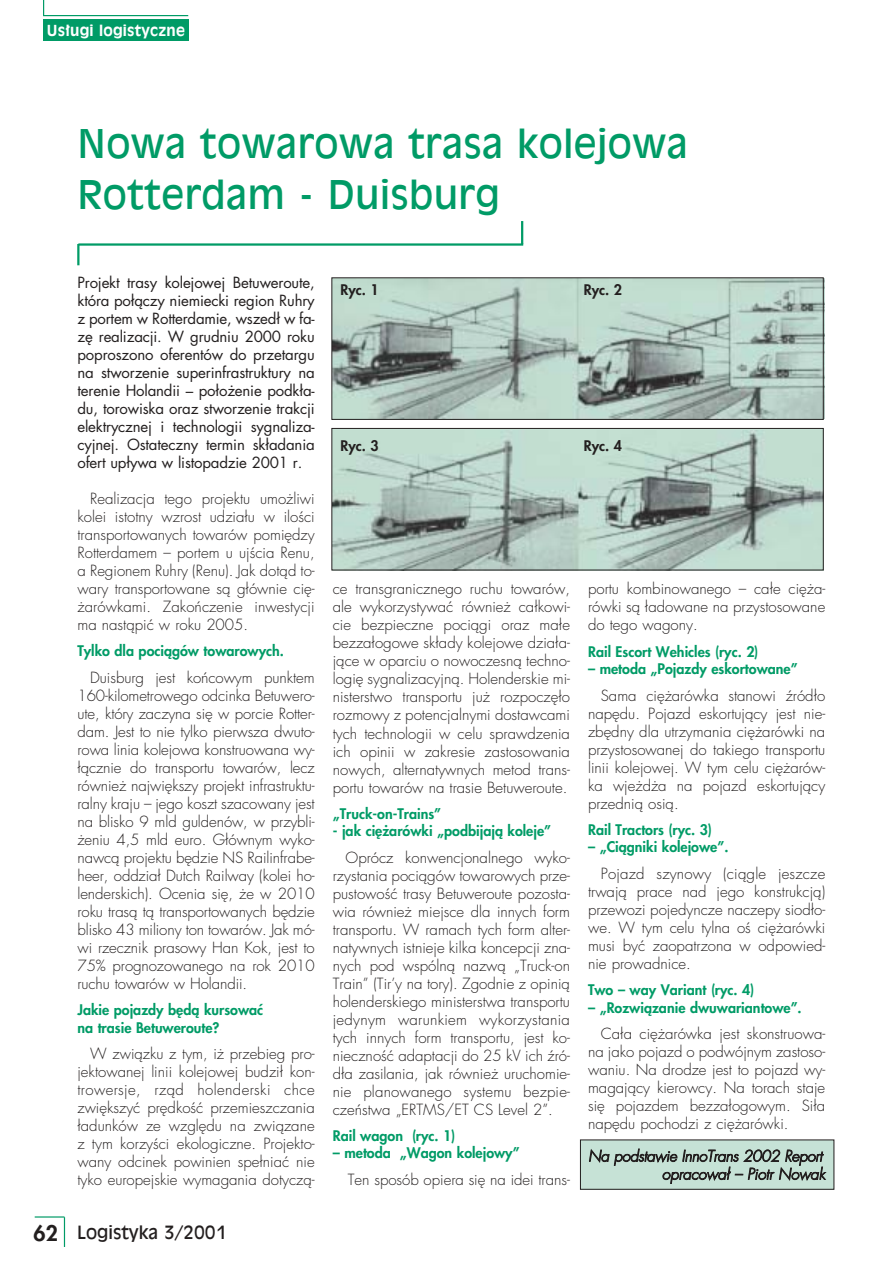
<style>
.page{position:relative;width:893px;height:1262px;background:#fff}
.page>*{position:absolute;margin:0;border:0;box-sizing:border-box;transform-origin:0 0}
.t1{font:39px/51px "Incised 901 PL";letter-spacing:.01em;color:#009b66}
.t2{font:18px "Incised 901 PL";color:#231f1f}
.t3{font:300 15px/18px "Pfutura";color:#231f1f;text-align:justify}
.t4{font:15px/18px "Pfutura";letter-spacing:-.01em;color:#231f1f;text-align:justify}
.t5{font:italic 300 15px/18px "Pfutura";letter-spacing:-.015em;color:#231f1f;text-align:right}
.t6{font:700 15px "Incised 901 PL";letter-spacing:.01em;color:#fff}
.t7{font:800 14.25px/17.1px "Pfutura";color:#009b66}
.t8{font:800 14.25px "Pfutura";color:#231f1f}
.s1{font-family:"Pfutura";font-weight:800;font-size:21px}
</style>
<div class="page">
<div style="left:580px;top:1139px;width:253px;height:50px;background:#c6e2d6"></div>
<svg style="left:43px;top:0;width:1px;height:15px"></svg>
<svg style="left:35px;top:1216px;width:30px;height:30px"></svg>
<hr style="left:43px;top:15px;width:145px;height:1px;background:#009b66">
<div style="left:43px;top:20px;width:145px;height:21px;background:#009b66"></div>
<hr style="left:77px;top:244px;width:2px;height:21px;background:#009b66">
<hr style="left:521px;top:221px;width:2px;height:23px;background:#009b66">
<hr style="left:78px;top:243px;width:445px;height:3px;background:#009b66">
<img style="left:333px;top:278px;width:491px;height:141px">
<div style="left:331px;top:277px;width:492px;height:143px;border:1px solid #231f1f"></div>
<img style="left:333px;top:430px;width:488px;height:138px">
<div style="left:331px;top:428px;width:492px;height:142px;border:1px solid #231f1f"></div>
<p class="t6" style="left:47px;top:25px;width:139px">Us∏ugi logistyczne</p>
<h1 class="t1" style="left:77px;top:123px;width:612px">Nowa towarowa trasa kolejowa<br>Rotterdam - Duisburg</h1>
<p class="t4" style="left:77px;top:274px;width:239px">Projekt trasy kolejowej Betuweroute, która po∏àczy niemiecki region Ruhry z portem w Rotterdamie, wszed∏ w fa&shy;z´ realizacji. W grudniu 2000 roku poproszono oferentów do przetargu na stworzenie superinfrastruktury na terenie Holandii – po∏o˝enie podk∏a&shy;du, torowiska oraz stworzenie trakcji elektrycznej i technologii sygnaliza&shy;cyjnej. Ostateczny termin sk∏adania ofert up∏ywa w listopadzie 2001 r.</p>
<p class="t3" style="left:77px;top:491px;width:239px;text-indent:13px">Realizacja tego projektu umo˝liwi kolei istotny wzrost udzia∏u w iloÊci transportowanych towarów pomi´dzy Rotterdamem – portem u ujÊcia Renu, a Regionem Ruhry (Renu). Jak dotàd to&shy;wary transportowane sà g∏ównie ci´- ˝arówkami. Zakoƒczenie inwestycji ma nastàpiç w roku 2005.</p>
<p class="t7" style="left:77px;top:643px;width:208px">Tylko dla pociàgów towarowych.</p>
<p class="t3" style="left:77px;top:670px;width:239px;text-indent:13px">Duisburg jest koƒcowym punktem 160-kilometrowego odcinka Betuwero&shy;ute, który zaczyna si´ w porcie Rotter&shy;dam. Jest to nie tylko pierwsza dwuto&shy;rowa linia kolejowa konstruowana wy-∏àcznie do transportu towarów, lecz równie˝ najwi´kszy projekt infrastruktu&shy;ralny kraju – jego koszt szacowany jest na blisko 9 mld guldenów, w przybli-˝eniu 4,5 mld euro. G∏ównym wyko&shy;nawcà projektu b´dzie NS Railinfrabe&shy;heer, oddzia∏ Dutch Railway (kolei ho&shy;lenderskich). Ocenia si´, ˝e w 2010 roku trasà tà transportowanych b´dzie blisko 43 miliony ton towarów. Jak mó&shy;wi rzecznik prasowy Han Kok, jest to 75% prognozowanego na rok 2010 ruchu towarów w Holandii.</p>
<p class="t7" style="left:77px;top:1002px;width:187px">Jakie pojazdy b´dà kursowaç na trasie Betuweroute?</p>
<p class="t3" style="left:77px;top:1046px;width:239px;text-indent:13px">W zwiàzku z tym, i˝ przebieg pro&shy;jektowanej linii kolejowej budzi∏ kon&shy;trowersje, rzàd holenderski chce zwi´kszyç pr´dkoÊç przemieszczania ∏adunków ze wzgl´du na zwiàzane z tym korzyÊci ekologiczne. Projekto&shy;wany odcinek powinien spe∏niaç nie tyko europejskie wymagania dotyczà-</p>
<p class="t2" style="left:34px;top:1226px;width:194px"><span class="s1">62</span> Logistyka 3/2001</p>
<p class="t8" style="left:340px;top:283px;width:40px">Ryc. 1</p>
<p class="t8" style="left:584px;top:283px;width:40px">Ryc. 2</p>
<p class="t8" style="left:340px;top:439px;width:40px">Ryc. 3</p>
<p class="t8" style="left:584px;top:439px;width:40px">Ryc. 4</p>
<p class="t3" style="left:333px;top:582px;width:239px">ce transgranicznego ruchu towarów, ale wykorzystywaç równie˝ ca∏kowi&shy;cie bezpieczne pociàgi oraz ma∏e bezza∏ogowe sk∏ady kolejowe dzia∏a&shy;jàce w oparciu o nowoczesnà techno&shy;logi´ sygnalizacyjnà. Holenderskie mi&shy;nisterstwo transportu ju˝ rozpocz´∏o rozmowy z potencjalnymi dostawcami tych technologii w celu sprawdzenia ich opinii w zakresie zastosowania nowych, alternatywnych metod trans&shy;portu towarów na trasie Betuweroute.</p>
<p class="t7" style="left:333px;top:806px;width:110px">„Truck-on-Trains”</p>
<p class="t7" style="left:333px;top:823px;width:220px">- jak ci´˝arówki „podbijajà koleje”</p>
<p class="t3" style="left:333px;top:850px;width:239px;text-indent:13px">Oprócz konwencjonalnego wyko&shy;rzystania pociàgów towarowych prze&shy;pustowoÊç trasy Betuweroute pozosta&shy;wia równie˝ miejsce dla innych form transportu. W ramach tych form alter&shy;natywnych istnieje kilka koncepcji zna&shy;nych pod wspólnà nazwà „Truck-on Train” (Tir’y na tory). Zgodnie z opinià holenderskiego ministerstwa transportu jedynym warunkiem wykorzystania tych innych form transportu, jest ko&shy;niecznoÊç adaptacji do 25 kV ich êró&shy;d∏a zasilania, jak równie˝ uruchomie&shy;nie planowanego systemu bezpie&shy;czeƒstwa „ERTMS/ET CS Level 2”.</p>
<p class="t7" style="left:333px;top:1128px;width:124px">Rail wagon (ryc. 1)</p>
<p class="t7" style="left:333px;top:1145px;width:188px">– metoda „Wagon kolejowy”</p>
<p class="t3" style="left:348px;top:1172px;width:224px">Ten sposób opiera si´ na idei trans-</p>
<p class="t3" style="left:588px;top:582px;width:239px">portu kombinowanego – ca∏e ci´˝a&shy;rówki sà ∏adowane na przystosowane do tego wagony.</p>
<p class="t7" style="left:588px;top:644px;width:172px">Rail Escort Wehicles (ryc. 2)</p>
<p class="t7" style="left:588px;top:661px;width:211px">– metoda „Pojazdy eskortowane”</p>
<p class="t3" style="left:588px;top:688px;width:239px;text-indent:13px">Sama ci´˝arówka stanowi êród∏o nap´du. Pojazd eskortujàcy jest nie&shy;zb´dny dla utrzymania ci´˝arówki na przystosowanej do takiego transportu linii kolejowej. W tym celu ci´˝arów&shy;ka wje˝d˝a na pojazd eskortujàcy przednià osià.</p>
<p class="t7" style="left:588px;top:822px;width:125px">Rail Tractors (ryc. 3)</p>
<p class="t7" style="left:588px;top:839px;width:142px">– „Ciàgniki kolejowe”.</p>
<p class="t3" style="left:588px;top:866px;width:239px;text-indent:13px">Pojazd szynowy (ciàgle jeszcze trwajà prace nad jego konstrukcjà) przewozi pojedyncze naczepy siod∏o&shy;we. W tym celu tylna oÊ ci´˝arówki musi byç zaopatrzona w odpowied&shy;nie prowadnice.</p>
<p class="t7" style="left:588px;top:982px;width:168px">Two – way Variant (ryc. 4)</p>
<p class="t7" style="left:588px;top:999px;width:215px">– „Rozwiàzanie dwuwariantowe”.</p>
<p class="t3" style="left:588px;top:1026px;width:239px;text-indent:13px">Ca∏a ci´˝arówka jest skonstruowa&shy;na jako pojazd o podwójnym zastoso&shy;waniu. Na drodze jest to pojazd wy&shy;magajàcy kierowcy. Na torach staje si´ pojazdem bezza∏ogowym. Si∏a nap´du pochodzi z ci´˝arówki.</p>
<p class="t5" style="left:588px;top:1148px;width:238px">Na podstawie InnoTrans 2002 Report opracowa∏ – Piotr Nowak</p>
</div>
